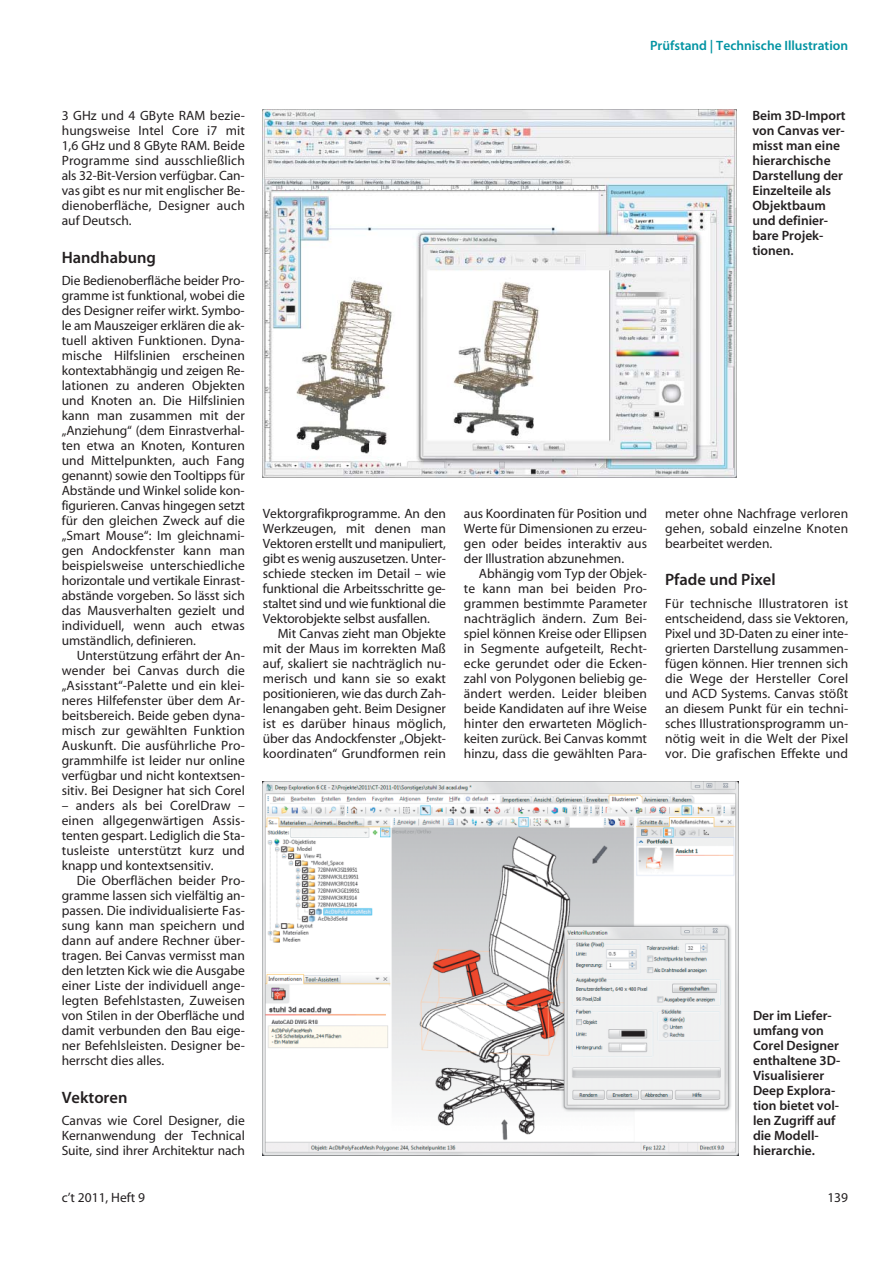
<style>
.page{position:relative;width:893px;height:1263px;background:#fff}
.page>*{position:absolute;margin:0;border:0;box-sizing:border-box;transform-origin:0 0}
.t1{font:600 16.5px "Myriad";color:#231f20}
.t2{font:13.5px/15px "Myriad";color:#231f20;text-align:justify}
.t3{font:600 13.5px/15px "Myriad";color:#231f20}
.t4{font:600 13.5px "Myriad";color:#0093a2}
</style>
<div class="page">
<img style="left:263px;top:110px;width:473px;height:367px">
<img style="left:263px;top:782px;width:475px;height:373px">
<p class="t4" style="left:650px;top:40px;width:200px">Prüfstand | Technische Illustration</p>
<p class="t2" style="left:62px;top:109px;width:185px">3 GHz und 4 GByte RAM bezie&shy;hungsweise Intel Core i7 mit 1,6 GHz und 8 GByte RAM. Beide Programme sind ausschließlich als 32-Bit-Version verfügbar. Can&shy;vas gibt es nur mit englischer Be&shy;dienoberfläche, Designer auch auf Deutsch.</p>
<p class="t1" style="left:62px;top:251px;width:96px">Handhabung</p>
<p class="t2" style="left:62px;top:274px;width:185px">Die Bedienoberfläche beider Pro&shy;gramme ist funktional, wobei die des Designer reifer wirkt. Symbo&shy;le am Mauszeiger erklären die ak&shy;tuell aktiven Funktionen. Dyna&shy;mische Hilfslinien erscheinen kontextabhängig und zeigen Re&shy;lationen zu anderen Objekten und Knoten an. Die Hilfslinien kann man zusammen mit der „Anziehung“ (dem Einrastverhal&shy;ten etwa an Knoten, Konturen und Mittelpunkten, auch Fang genannt) sowie den Tooltipps für Abstände und Winkel solide kon&shy;figurieren. Canvas hingegen setzt für den gleichen Zweck auf die „Smart Mouse“: Im gleichnami&shy;gen Andockfenster kann man beispielsweise unterschiedliche horizontale und vertikale Einrast - abstände vorgeben. So lässt sich das Mausverhalten gezielt und individuell, wenn auch etwas umständlich, definieren.</p>
<p class="t2" style="left:62px;top:649px;width:185px;text-indent:15px">Unterstützung erfährt der An&shy;wender bei Canvas durch die „Asisstant“-Palette und ein klei&shy;neres Hilfefenster über dem Ar&shy;beitsbereich. Beide geben dyna&shy;misch zur gewählten Funktion Auskunft. Die ausführliche Pro&shy;grammhilfe ist leider nur online verfügbar und nicht kontextsen&shy;sitiv. Bei Designer hat sich Corel</p>
<p class="t2" style="left:62px;top:799px;width:185px">– anders als bei CorelDraw – einen allgegenwärtigen Assis&shy;tenten gespart. Lediglich die Sta&shy;tusleiste unterstützt kurz und knapp und kontextsensitiv.</p>
<p class="t2" style="left:62px;top:874px;width:185px;text-indent:15px">Die Oberflächen beider Pro&shy;gramme lassen sich vielfältig an&shy;passen. Die individualisierte Fas&shy;sung kann man speichern und dann auf andere Rechner über&shy;tragen. Bei Canvas vermisst man den letzten Kick wie die Ausgabe einer Liste der individuell ange&shy;legten Befehlstasten, Zuweisen von Stilen in der Oberfläche und damit verbunden den Bau eige&shy;ner Befehlsleisten. Designer be&shy;herrscht dies alles.</p>
<p class="t1" style="left:62px;top:1091px;width:67px">Vektoren</p>
<p class="t2" style="left:62px;top:1114px;width:184px">Canvas wie Corel Designer, die Kernanwendung der Technical Suite, sind ihrer Architektur nach</p>
<p class="t2" style="left:62px;top:1191px;width:85px">c’t 2011, Heft 9</p>
<p class="t2" style="left:263px;top:507px;width:185px">Vektorgrafikprogramme. An den Werkzeugen, mit denen man Vektoren erstellt und manipuliert, gibt es wenig auszusetzen. Unter&shy;schiede stecken im Detail – wie funktional die Arbeitsschritte ge&shy;staltet sind und wie funktional die Vektorobjekte selbst ausfallen.</p>
<p class="t2" style="left:263px;top:627px;width:185px;text-indent:15px">Mit Canvas zieht man Objekte mit der Maus im korrekten Maß auf, skaliert sie nachträglich nu&shy;merisch und kann sie so exakt positionieren, wie das durch Zah&shy;lenangaben geht. Beim Designer ist es darüber hinaus möglich, über das Andockfenster „Objekt&shy;koordinaten“ Grundformen rein</p>
<p class="t3" style="left:752px;top:109px;width:95px">Beim 3D-Import von Canvas ver&shy;misst man eine hierarchische<br>Darstellung der<br>Einzelteile als<br>Objektbaum und definier - bare Projek - tionen.</p>
<p class="t2" style="left:464px;top:507px;width:185px">aus Koordinaten für Position und Werte für Dimensionen zu erzeu&shy;gen oder beides interaktiv aus der Illustration abzunehmen.</p>
<p class="t2" style="left:464px;top:567px;width:185px;text-indent:15px">Abhängig vom Typ der Objek&shy;te kann man bei beiden Pro&shy;grammen bestimmte Parameter nachträglich ändern. Zum Bei&shy;spiel können Kreise oder Ellipsen in Segmente aufgeteilt, Recht&shy;ecke gerundet oder die Ecken&shy;zahl von Polygonen beliebig ge&shy;ändert werden. Leider bleiben beide Kandidaten auf ihre Weise hinter den erwarteten Möglich&shy;keiten zurück. Bei Canvas kommt hinzu, dass die gewählten Para-</p>
<p class="t2" style="left:665px;top:507px;width:185px">meter ohne Nachfrage verloren gehen, sobald einzelne Knoten bearbeitet werden.</p>
<p class="t1" style="left:665px;top:573px;width:112px">Pfade und Pixel</p>
<p class="t2" style="left:665px;top:597px;width:185px">Für technische Illustratoren ist entscheidend, dass sie Vektoren, Pixel und 3D-Daten zu einer inte&shy;grierten Darstellung zusammen&shy;fügen können. Hier trennen sich die Wege der Hersteller Corel und ACD Systems. Canvas stößt an diesem Punkt für ein techni&shy;sches Illustrationsprogramm un&shy;nötig weit in die Welt der Pixel vor. Die grafischen Effekte und</p>
<p class="t3" style="left:753px;top:1009px;width:89px">Der im Liefer&shy;umfang von<br>Corel Designer enthaltene 3D-<br>Visualisierer<br>Deep Explora - tion bietet vol&shy;len Zugriff auf die Modell - hierarchie.</p>
<p class="t2" style="left:827px;top:1191px;width:22px">139</p>
</div>
